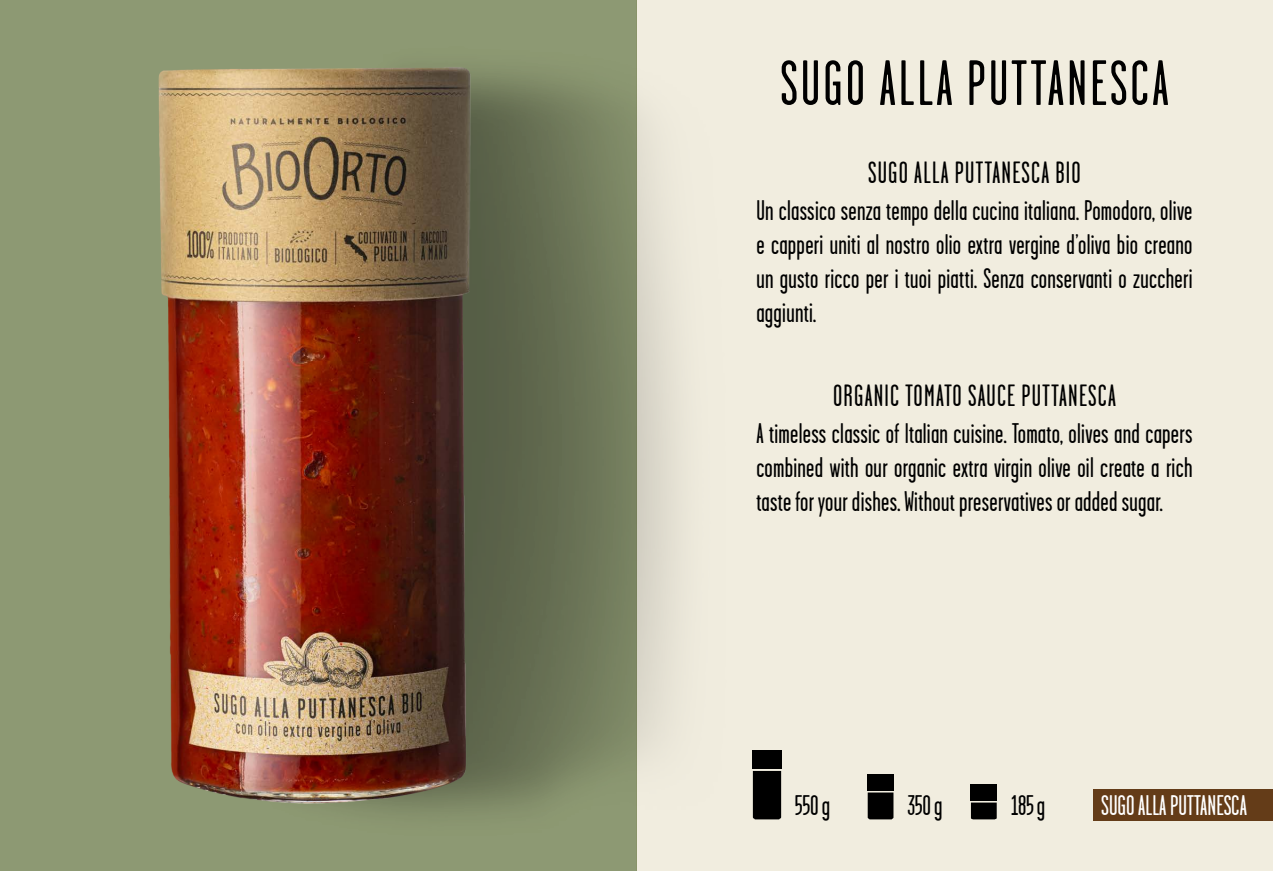
<style>
.page{position:relative;width:1273px;height:871px;background:#fff}
.page>*{position:absolute;margin:0;border:0;box-sizing:border-box;transform-origin:0 0}
.t1{font:63.76px "Garage Gothic";letter-spacing:.05em;color:#000}
.t2{font:30.7px "Garage Gothic";letter-spacing:.04em;color:#000}
.t3{font:28.34px/34px "Garage Gothic";letter-spacing:.01em;color:#000;text-align:justify}
.t4{font:28.34px "Garage Gothic";color:#fff}
</style>
<div class="page">
<div style="left:636px;top:0;width:636px;height:870px;background:#f1eddf"></div>
<img style="left:202px;top:0;width:572px;height:870px">
<img style="left:0;top:6px;width:669px;height:858px">
<svg style="left:752px;top:770px;width:29px;height:49px"></svg>
<div style="left:752px;top:750px;width:29px;height:18px;background:#000"></div>
<svg style="left:867px;top:792px;width:26px;height:27px"></svg>
<div style="left:867px;top:773px;width:26px;height:17px;background:#000"></div>
<svg style="left:970px;top:802px;width:26px;height:17px"></svg>
<div style="left:970px;top:783px;width:27px;height:17px;background:#000"></div>
<div style="left:1093px;top:788px;width:179px;height:32px;background:#643c18"></div>
<p class="t1" style="left:780px;top:50px;width:390px">SUGO ALLA PUTTANESCA</p>
<p class="t2" style="left:868px;top:157px;width:214px">SUGO ALLA PUTTANESCA BIO</p>
<p class="t3" style="left:756px;top:193px;width:437px">Un classico senza tempo della cucina italiana. Pomodoro, olive e capperi uniti al nostro olio extra vergine d’oliva bio creano un gusto ricco per i tuoi piatti. Senza conservanti o zuccheri aggiunti.</p>
<p class="t2" style="left:833px;top:379px;width:284px">ORGANIC TOMATO SAUCE PUTTANESCA</p>
<p class="t3" style="left:756px;top:416px;width:437px">A timeless classic of Italian cuisine. Tomato, olives and capers combined with our organic extra virgin olive oil create a rich taste for your dishes. Without preservatives or added sugar.</p>
<p class="t3" style="left:794px;top:788px;width:37px">550 g</p>
<p class="t3" style="left:907px;top:788px;width:37px">350 g</p>
<p class="t3" style="left:1011px;top:788px;width:36px">185 g</p>
<p class="t4" style="left:1101px;top:790px;width:147px">SUGO ALLA PUTTANESCA</p>
</div>
